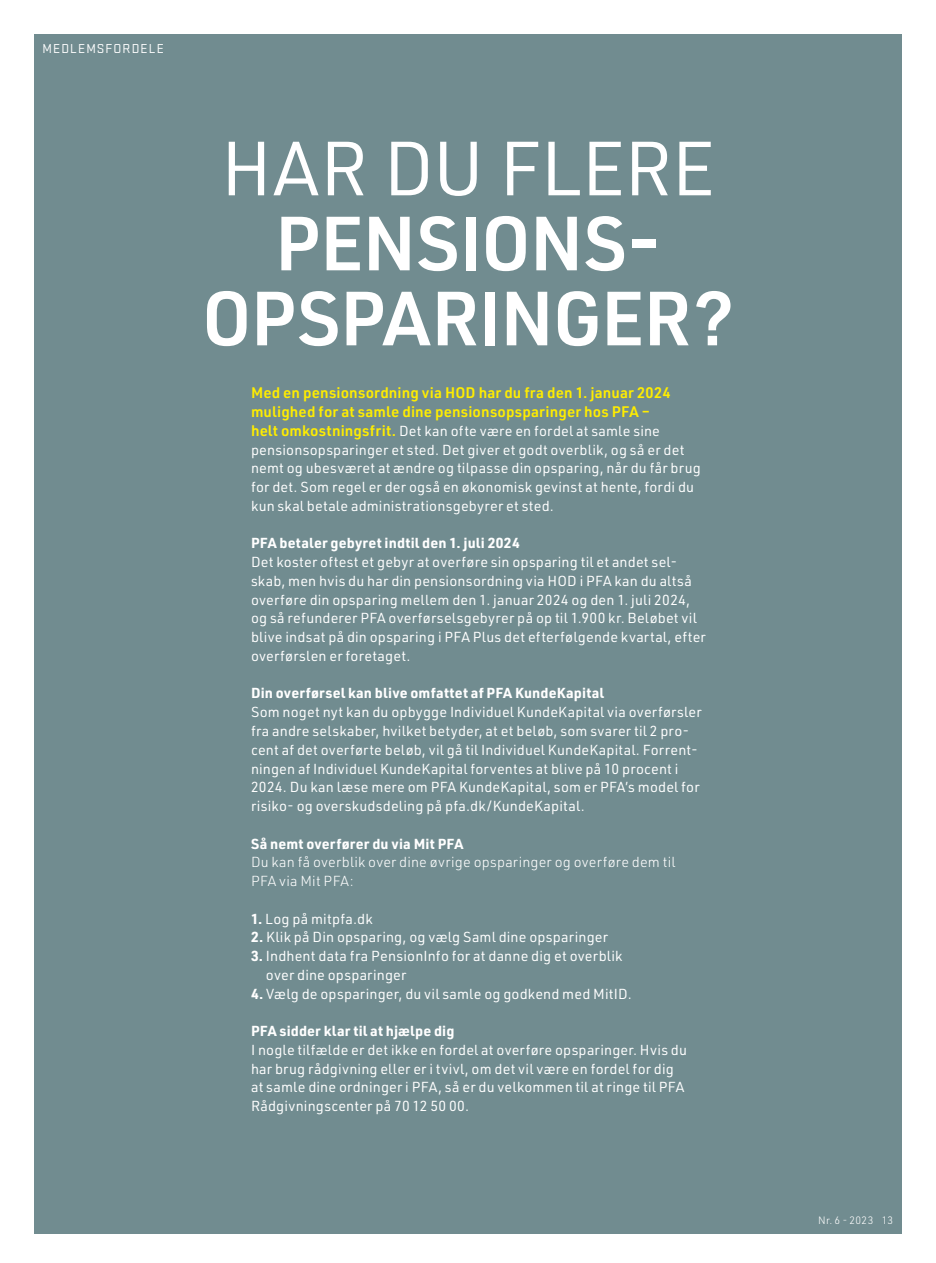
<style>
.page{position:relative;width:936px;height:1263px;background:#fff}
.page>*{position:absolute;margin:0;border:0;box-sizing:border-box;transform-origin:0 0}
.t1{font:600 75px/75px "URWDIN";letter-spacing:-.015em;color:#fff;text-align:center}
.t2{font:75px "URWDIN";letter-spacing:.005em;color:#fff}
.t3{font:600 15px/18.8px "URWDIN";letter-spacing:.01em;color:#ffed00}
.t4{font:14.25px/18.8px "URWDIN";letter-spacing:.01em;color:#fff}
.t5{font:700 14.25px "URWDIN";letter-spacing:.01em;color:#fff}
.t6{font:300 14.25px/18.8px "URWDIN";letter-spacing:.01em;color:#fff}
.t7{font:13.5px "Stratum 1";letter-spacing:.08em;color:#fff}
.t8{font:300 10.5px "URWDIN";letter-spacing:.03em;color:#fff}
.s1{font-weight:600;font-size:15px;color:#ffed00}
.s2{font-weight:700}
</style>
<div class="page">
<div style="left:34px;top:34px;width:867px;height:1199px;background:#718c90"></div>
<p class="t7" style="left:43px;top:40px;width:123px">MEDLEMSFORDELE</p>
<h1 class="t2" style="left:221px;top:119px;width:495px">HAR DU FLERE</h1>
<h1 class="t1" style="left:202px;top:203px;width:534px">PENSIONS-<br>OPSPARINGER?</h1>
<p class="t3" style="left:251px;top:383px;width:421px">Med en pensionsordning via HOD har du fra den 1. januar 2024 mulighed for at samle dine pensionsopsparinger hos PFA –</p>
<p class="t4" style="left:251px;top:421px;width:451px"><span class="s1">helt omkostningsfrit.</span> Det kan ofte være en fordel at samle sine pensionsopsparinger et sted. Det giver et godt overblik, og så er det nemt og ubesværet at ændre og tilpasse din opsparing, når du får brug for det. Som regel er der også en økonomisk gevinst at hente, fordi du kun skal betale administrationsgebyrer et sted.</p>
<p class="t5" style="left:251px;top:533px;width:270px">PFA betaler gebyret indtil den 1. juli 2024</p>
<p class="t4" style="left:251px;top:552px;width:456px">Det koster oftest et gebyr at overføre sin opsparing til et andet sel&shy;skab, men hvis du har din pensionsordning via HOD i PFA kan du altså overføre din opsparing mellem den 1. januar 2024 og den 1. juli 2024, og så refunderer PFA overførselsgebyrer på op til 1.900 kr. Beløbet vil blive indsat på din opsparing i PFA Plus det efterfølgende kvartal, efter overførslen er foretaget.</p>
<p class="t5" style="left:251px;top:683px;width:354px">Din overførsel kan blive omfattet af PFA KundeKapital</p>
<p class="t4" style="left:251px;top:702px;width:452px">Som noget nyt kan du opbygge Individuel KundeKapital via overførsler fra andre selskaber, hvilket betyder, at et beløb, som svarer til 2 pro&shy;cent af det overførte beløb, vil gå til Individuel KundeKapital. Forrent&shy;ningen af Individuel KundeKapital forventes at blive på 10 procent i 2024. Du kan læse mere om PFA KundeKapital, som er PFA’s model for risiko- og overskudsdeling på pfa.dk/KundeKapital.</p>
<p class="t5" style="left:251px;top:834px;width:214px">Så nemt overfører du via Mit PFA</p>
<p class="t6" style="left:251px;top:852px;width:426px">Du kan få overblik over dine øvrige opsparinger og overføre dem til<br>PFA via Mit PFA:</p>
<p class="t4" style="left:251px;top:909px;width:123px"><span class="s2">1.</span> Log på mitpfa.dk</p>
<p class="t4" style="left:251px;top:927px;width:358px"><span class="s2">2.</span> Klik på Din opsparing, og vælg Saml dine opsparinger</p>
<p class="t4" style="left:266px;top:946px;width:358px;text-indent:-15px"><span class="s2">3.</span> Indhent data fra PensionInfo for at danne dig et overblik over dine opsparinger</p>
<p class="t4" style="left:251px;top:984px;width:382px"><span class="s2">4.</span> Vælg de opsparinger, du vil samle og godkend med MitID.</p>
<p class="t5" style="left:251px;top:1021px;width:205px">PFA sidder klar til at hjælpe dig</p>
<p class="t4" style="left:251px;top:1040px;width:437px">I nogle tilfælde er det ikke en fordel at overføre opsparinger. Hvis du har brug rådgivning eller er i tvivl, om det vil være en fordel for dig at samle dine ordninger i PFA, så er du velkommen til at ringe til PFA Rådgivningscenter på 70 12 50 00.</p>
<p class="t8" style="left:818px;top:1213px;width:76px">Nr. 6 - 2023 13</p>
</div>
